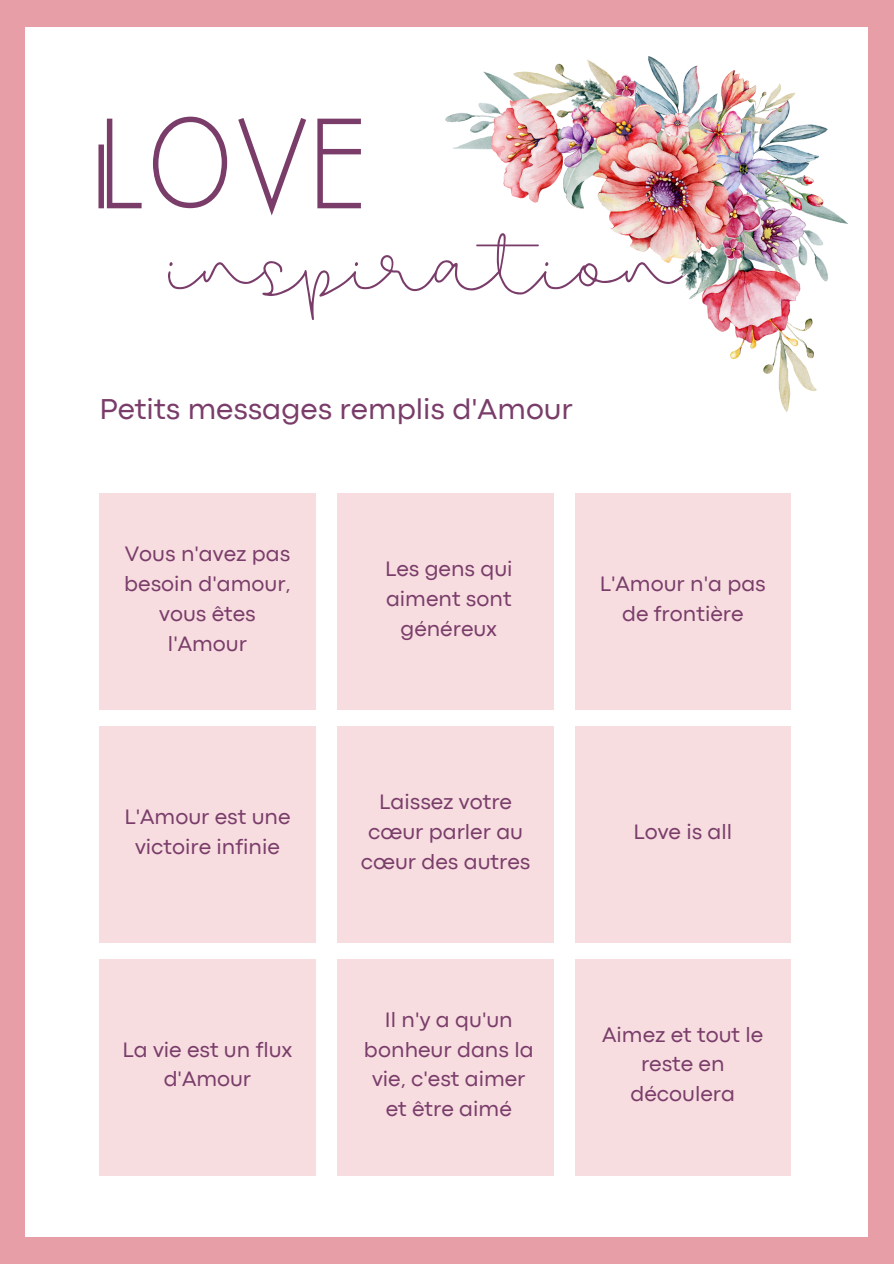
<style>
.page{position:relative;width:894px;height:1264px;background:#fff}
.page>*{position:absolute;margin:0;border:0;box-sizing:border-box;transform-origin:0 0}
.t1{font:136.65px "Beauty Salon Sans";color:#7a3d6a}
.t2{font:90.15px "Beautiful";color:#7a3d6a}
.t3{font:30px "Codec Pro";color:#7a3d6a}
.t4{font:21.75px/30px "Codec Pro";color:#7a3d6a;text-align:center}
</style>
<div class="page">
<div style="left:0;top:0;width:893px;height:1263px;background:#e89ea7"></div>
<div style="left:25px;top:28px;width:842px;height:1208px;background:#fff"></div>
<div style="left:100px;top:493px;width:215px;height:216px;background:#f7dde0"></div>
<div style="left:338px;top:493px;width:215px;height:216px;background:#f7dde0"></div>
<div style="left:575px;top:493px;width:215px;height:216px;background:#f7dde0"></div>
<div style="left:100px;top:726px;width:215px;height:216px;background:#f7dde0"></div>
<div style="left:338px;top:726px;width:215px;height:216px;background:#f7dde0"></div>
<div style="left:575px;top:726px;width:215px;height:216px;background:#f7dde0"></div>
<div style="left:100px;top:959px;width:215px;height:216px;background:#f7dde0"></div>
<div style="left:338px;top:959px;width:215px;height:216px;background:#f7dde0"></div>
<div style="left:575px;top:959px;width:215px;height:216px;background:#f7dde0"></div>
<img style="left:445px;top:57px;width:402px;height:354px">
<h1 class="t1" style="left:93px;top:88px;width:275px">LOVE</h1>
<h2 class="t2" style="left:168px;top:211px;width:518px">inspiration</h2>
<h3 class="t3" style="left:100px;top:398px;width:474px">Petits messages remplis d'Amour</h3>
<p class="t4" style="left:124px;top:540px;width:168px">Vous n'avez pas besoin d'amour, vous êtes l'Amour</p>
<p class="t4" style="left:385px;top:555px;width:129px">Les gens qui aiment sont généreux</p>
<p class="t4" style="left:599px;top:570px;width:167px">L'Amour n'a pas de frontière</p>
<p class="t4" style="left:124px;top:802px;width:167px">L'Amour est une victoire infinie</p>
<p class="t4" style="left:361px;top:788px;width:171px">Laissez votre cœur parler au cœur des autres</p>
<p class="t4" style="left:633px;top:817px;width:100px">Love is all</p>
<p class="t4" style="left:122px;top:1035px;width:171px">La vie est un flux d'Amour</p>
<p class="t4" style="left:364px;top:1005px;width:171px">Il n'y a qu'un bonheur dans la vie, c'est aimer et être aimé</p>
<p class="t4" style="left:602px;top:1020px;width:162px">Aimez et tout le reste en découlera</p>
</div>
